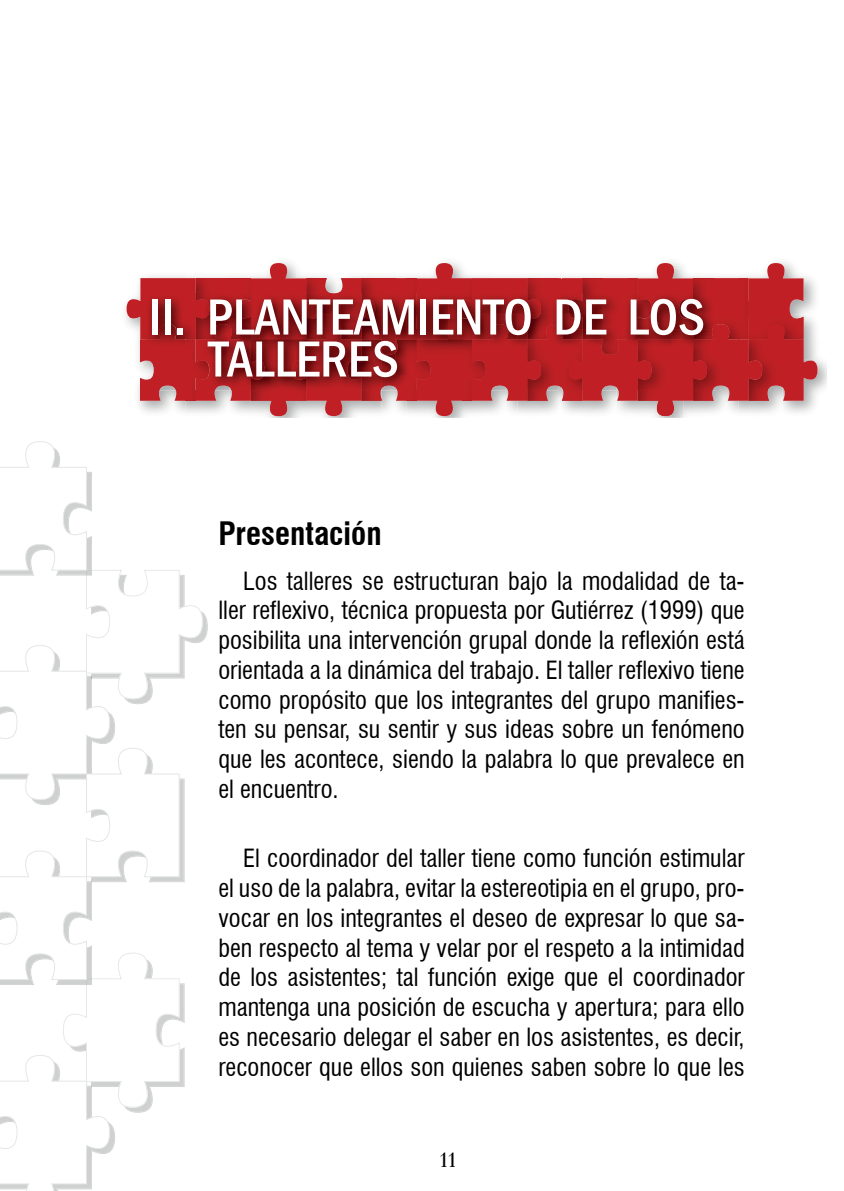
<style>
.page{position:relative;width:844px;height:1191px;background:#fff}
.page>*{position:absolute;margin:0;border:0;box-sizing:border-box;transform-origin:0 0}
.t1{font:500 condensed 52.5px/42px "Franklin Gothic";color:#fff}
.t2{font:700 condensed 31.5px "Swiss 721 BT";color:#000001}
.t3{font:condensed 24.5px/29.8px "Swiss 721 BT";color:#000001;text-align:justify}
.t4{font:21px "Feline Normal";color:#000001}
</style>
<div class="page">
<img style="left:444px;top:261px;width:11px;height:2px">
<img style="left:665px;top:261px;width:11px;height:2px">
<img style="left:817px;top:360px;width:9px;height:33px">
<img style="left:277px;top:261px;width:12px;height:2px">
<svg style="left:126px;top:263px;width:691px;height:155px;background:#b74f52"></svg>
<img style="left:558px;top:329px;width:3px;height:58px">
<img style="left:472px;top:324px;width:69px;height:66px">
<svg style="left:0;top:441px;width:208px;height:750px"></svg>
<h1 class="t1" style="left:208px;top:295px;width:498px;text-indent:-59px">II. PLANTEAMIENTO DE LOS<br>TALLERES</h1>
<p class="t2" style="left:218px;top:514px;width:165px">Presentación</p>
<p class="t3" style="left:218px;top:566px;width:527px;text-indent:25px">Los talleres se estructuran bajo la modalidad de ta&shy;ller reflexivo, técnica propuesta por Gutiérrez (1999) que posibilita una intervención grupal donde la reflexión está orientada a la dinámica del trabajo. El taller reflexivo tiene como propósito que los integrantes del grupo manifies&shy;ten su pensar, su sentir y sus ideas sobre un fenómeno que les acontece, siendo la palabra lo que prevalece en el encuentro.</p>
<p class="t3" style="left:218px;top:843px;width:527px;text-indent:25px">El coordinador del taller tiene como función estimular el uso de la palabra, evitar la estereotipia en el grupo, pro&shy;vocar en los integrantes el deseo de expresar lo que sa&shy;ben respecto al tema y velar por el respeto a la intimidad de los asistentes; tal función exige que el coordinador mantenga una posición de escucha y apertura; para ello es necesario delegar el saber en los asistentes, es decir, reconocer que ellos son quienes saben sobre lo que les</p>
<p class="t4" style="left:438px;top:1147px;width:18px">11</p>
</div>
